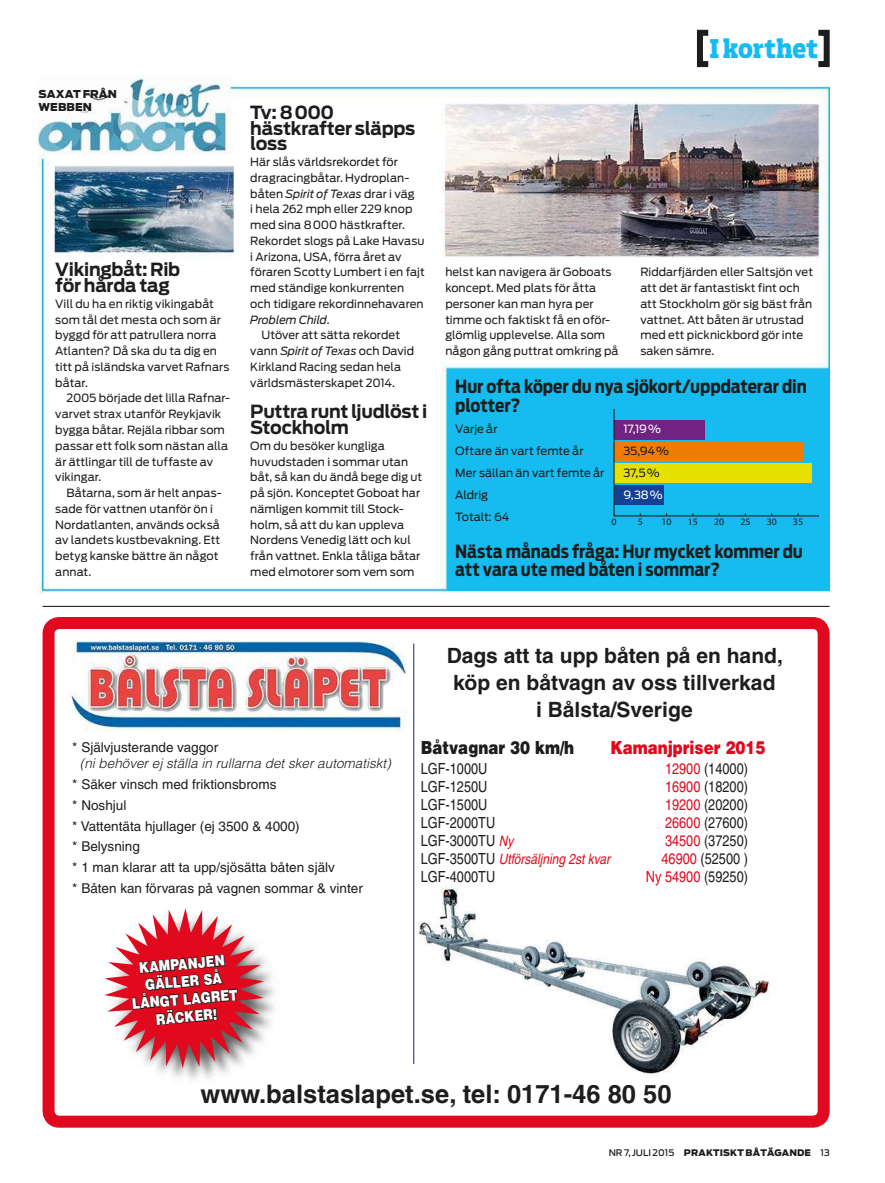
<style>
.page{position:relative;width:885px;height:1183px;background:#fff}
.page>*{position:absolute;margin:0;border:0;box-sizing:border-box;transform-origin:0 0}
.t1{font:700 25.5px "Helvetica LT";color:#1d1d1b}
.t2{font:800 25.5px "Boomer Serif Cond";color:#16bbef}
.t3{font:700 21px/27px "Helvetica LT";color:#1d1d1b;text-align:center}
.t4{font:700 18px/18px "Antenna Cond";letter-spacing:-.005em;color:#1d1d1b}
.t5{font:700 18px/15.8px "Antenna";letter-spacing:-.015em;color:#1d1d1b}
.t6{font:900 18px "Helvetica LT";color:#e0091d;scale:.83 1}
.t7{font:900 18px "Helvetica LT";color:#1d1d1b;scale:.83 1}
.t8{font:15.3px "Helvetica LT";color:#1d1d1b;scale:.83 1}
.t9{font:15.3px "Helvetica LT";color:#e0091d;scale:.83 1}
.t10{font:900 14.7px/17.7px "Helvetica LT";color:#fff;text-align:center;scale:.83 1}
.t11{font:italic 14.4px "Helvetica LT";color:#e0091d;scale:.83 1}
.t12{font:13.5px/20.7px "Helvetica LT";color:#1d1d1b}
.t13{font:italic 300 13.5px "Helvetica LT";color:#1d1d1b}
.t14{font:11.25px/15.8px "Antenna";letter-spacing:.005em;color:#1d1d1b}
.t15{font:italic 11.25px "Antenna";letter-spacing:-.005em;color:#1d1d1b}
.t16{font:11.25px "Antenna";color:#fff}
.t17{font:900 10.8px/12.9px "Antenna";letter-spacing:.005em;color:#1d1d1b}
.t18{font:9.9px "Myriad Pro";color:#1d1d1b}
.t19{font:900 9px "Antenna";letter-spacing:.02em;color:#1d1d1b}
.s1{font-style:italic}
.s2{font-style:normal}
.s3{color:#e0091d}
.s4{font-style:italic;font-size:14.4px;color:#e0091d}
.s5{font-style:normal;font-size:15.3px;color:#1d1d1b}
.s6{color:#1d1d1b}
.s7{font-weight:500}
</style>
<div class="page">
<img style="left:37px;top:75px;width:792px;height:1039px">
<div style="left:696px;top:30px;width:15px;height:37px;border:6px solid #1d1d1b"></div>
<div style="left:815px;top:30px;width:14px;height:37px;border:6px solid #1d1d1b"></div>
<div style="left:446px;top:370px;width:383px;height:220px;background:#16bbef"></div>
<hr style="left:614px;top:515px;width:204px;height:1px;background:#1d1d1b">
<div style="left:614px;top:484px;width:49px;height:20px;background:#154194"></div>
<div style="left:614px;top:463px;width:197px;height:19px;background:#e6e000"></div>
<div style="left:614px;top:442px;width:188px;height:19px;background:#ef7d00"></div>
<div style="left:614px;top:420px;width:90px;height:20px;background:#702383"></div>
<hr style="left:613px;top:409px;width:1px;height:107px;background:#1d1d1b">
<hr style="left:43px;top:605px;width:786px;height:1px;background:#1d1d1b">
<div style="left:43px;top:617px;width:786px;height:510px;border:12px solid #e0091d;border-radius:11px"></div>
<svg style="left:104px;top:907px;width:160px;height:160px"></svg>
<hr style="left:413px;top:643px;width:1px;height:420px;background:#283482">
<p class="t17" style="left:39px;top:88px;width:80px">SAXAT FRÅN<br>WEBBEN</p>
<h3 class="t5" style="left:55px;top:263px;width:126px">Vikingbåt: Rib för hårda tag</h3>
<p class="t14" style="left:55px;top:296px;width:176px">Vill du ha en riktig vikingabåt som tål det mesta och som är byggd för att patrullera norra<br>Atlanten? Då ska du ta dig en titt på isländska varvet Rafnars båtar.</p>
<p class="t14" style="left:55px;top:391px;width:176px;text-indent:11px">2005 började det lilla Rafnar&shy;varvet strax utanför Reykjavik bygga båtar. Rejäla ribbar som passar ett folk som nästan alla är ättlingar till de tuffaste av vikingar.</p>
<p class="t14" style="left:55px;top:485px;width:168px;text-indent:11px">Båtarna, som är helt anpas&shy;sade för vattnen utanför ön i<br>Nordatlanten, används också av landets kustbevakning. Ett betyg kanske bättre än något annat.</p>
<h3 class="t5" style="left:250px;top:105px;width:166px">Tv: 8 000 hästkrafter släpps loss</h3>
<p class="t14" style="left:250px;top:155px;width:149px">Här slås världsrekordet för</p>
<p class="t14" style="left:250px;top:170px;width:160px">dragracingbåtar. Hydroplan-</p>
<p class="t14" style="left:250px;top:186px;width:166px">båten <span class="s1">Spirit of Texas</span> drar i väg</p>
<p class="t14" style="left:250px;top:202px;width:164px">i hela 262 mph eller 229 knop</p>
<p class="t14" style="left:250px;top:218px;width:156px">med sina 8 000 hästkrafter.</p>
<p class="t14" style="left:250px;top:233px;width:176px">Rekordet slogs på Lake Havasu</p>
<p class="t14" style="left:250px;top:249px;width:152px">i Arizona, USA, förra året av</p>
<p class="t14" style="left:250px;top:265px;width:176px">föraren Scotty Lumbert i en fajt</p>
<p class="t14" style="left:250px;top:281px;width:155px">med ständige konkurrenten</p>
<p class="t14" style="left:250px;top:296px;width:175px">och tidigare rekordinnehavaren</p>
<p class="t15" style="left:250px;top:315px;width:81px">Problem Child<span class="s2">.</span></p>
<p class="t14" style="left:261px;top:328px;width:140px">Utöver att sätta rekordet</p>
<p class="t15" style="left:250px;top:346px;width:165px"><span class="s2">vann</span> Spirit of Texas <span class="s2">och David</span></p>
<p class="t14" style="left:250px;top:359px;width:152px">Kirkland Racing sedan hela</p>
<p class="t14" style="left:250px;top:375px;width:146px">världsmästerskapet 2014.</p>
<h3 class="t5" style="left:250px;top:405px;width:178px">Puttra runt ljudlöst i<br>Stockholm</h3>
<p class="t14" style="left:250px;top:438px;width:173px">Om du besöker kungliga huvudstaden i sommar utan båt, så kan du ändå bege dig ut på sjön. Konceptet Goboat har nämligen kommit till Stock&shy;holm, så att du kan uppleva<br>Nordens Venedig lätt och kul från vattnet. Enkla tåliga båtar med elmotorer som vem som</p>
<h1 class="t2" style="left:709px;top:34px;width:110px">I korthet</h1>
<p class="t14" style="left:445px;top:265px;width:175px">helst kan navigera är Goboats koncept. Med plats för åtta personer kan man hyra per timme och faktiskt få en oför&shy;glömlig upplevelse. Alla som någon gång puttrat omkring på</p>
<p class="t14" style="left:640px;top:265px;width:174px">Riddarfjärden eller Saltsjön vet att det är fantastiskt fint och att Stockholm gör sig bäst från vattnet. Att båten är utrustad med ett picknickbord gör inte saken sämre.</p>
<h3 class="t4" style="left:455px;top:379px;width:353px">Hur ofta köper du nya sjökort/uppdaterar din plotter?</h3>
<p class="t14" style="left:455px;top:422px;width:44px">Varje år</p>
<p class="t16" style="left:623px;top:424px;width:39px">17,19 %</p>
<p class="t14" style="left:455px;top:444px;width:130px">Oftare än vart femte år</p>
<p class="t14" style="left:623px;top:444px;width:47px">35,94 %</p>
<p class="t14" style="left:455px;top:465px;width:150px">Mer sällan än vart femte år</p>
<p class="t14" style="left:623px;top:465px;width:38px">37,5 %</p>
<p class="t14" style="left:455px;top:487px;width:34px">Aldrig</p>
<p class="t16" style="left:623px;top:490px;width:41px">9,38 %</p>
<p class="t14" style="left:455px;top:509px;width:56px">Totalt: 64</p>
<h3 class="t4" style="left:455px;top:543px;width:349px">Nästa månads fråga: Hur mycket kommer du att vara ute med båten i sommar?</h3>
<p class="t18" style="left:611px;top:515px;width:7px">0</p>
<p class="t18" style="left:637px;top:515px;width:7px">5</p>
<p class="t18" style="left:661px;top:515px;width:12px">10</p>
<p class="t18" style="left:687px;top:515px;width:12px">15</p>
<p class="t18" style="left:714px;top:515px;width:12px">20</p>
<p class="t18" style="left:740px;top:515px;width:12px">25</p>
<p class="t18" style="left:766px;top:515px;width:12px">30</p>
<p class="t18" style="left:792px;top:515px;width:12px">35</p>
<h2 class="t3" style="left:446px;top:644px;width:337px">Dags att ta upp båten på en hand, köp en båtvagn av oss tillverkad<br>i Bålsta/Sverige</h2>
<p class="t12" style="left:72px;top:738px;width:147px">* Självjusterande vaggor</p>
<p class="t13" style="left:80px;top:755px;width:312px">(ni behöver ej ställa in rullarna det sker automatiskt)</p>
<p class="t12" style="left:72px;top:775px;width:292px">* Säker vinsch med friktionsbroms<br>* Noshjul<br>* Vattentäta hjullager (ej 3500 &amp; 4000)<br>* Belysning<br>* 1 man klarar att ta upp/sjösätta båten själv<br>* Båten kan förvaras på vagnen sommar &amp; vinter</p>
<h3 class="t10" style="left:128px;top:959px;width:129px;rotate:-5deg">Kampanjen gäller så långt lagret räcKer!</h3>
<h3 class="t7" style="left:421px;top:736px;width:186px">Båtvagnar 30 km/h</h3>
<h3 class="t6" style="left:610px;top:736px;width:188px">Kamanjpriser 2015</h3>
<h3 class="t8" style="left:421px;top:762px;width:82px">LGF-1000U</h3>
<h3 class="t8" style="left:665px;top:762px;width:101px"><span class="s3">12900</span> (14000)</h3>
<h3 class="t8" style="left:421px;top:780px;width:82px">LGF-1250U</h3>
<h3 class="t8" style="left:665px;top:780px;width:101px"><span class="s3">16900</span> (18200)</h3>
<h3 class="t8" style="left:421px;top:798px;width:82px">LGF-1500U</h3>
<h3 class="t8" style="left:665px;top:798px;width:101px"><span class="s3">19200</span> (20200)</h3>
<h3 class="t8" style="left:421px;top:816px;width:91px">LGF-2000TU</h3>
<h3 class="t8" style="left:665px;top:816px;width:101px"><span class="s3">26600</span> (27600)</h3>
<h3 class="t8" style="left:421px;top:834px;width:113px">LGF-3000TU <span class="s4">Ny</span></h3>
<h3 class="t8" style="left:665px;top:834px;width:101px"><span class="s3">34500</span> (37250)</h3>
<p class="t11" style="left:421px;top:853px;width:230px"><span class="s5">LGF-3500TU</span> Utförsäljning 2st kvar</p>
<h3 class="t8" style="left:661px;top:852px;width:106px"><span class="s3">46900</span> (52500 )</h3>
<h3 class="t8" style="left:421px;top:870px;width:91px">LGF-4000TU</h3>
<h3 class="t9" style="left:645px;top:870px;width:124px">Ny 54900 <span class="s6">(59250)</span></h3>
<h1 class="t1" style="left:201px;top:1084px;width:472px">www.balstaslapet.se, tel: 0171-46 80 50</h1>
<p class="t19" style="left:608px;top:1147px;width:222px"><span class="s7">NR 7, JULI 2015</span> PRAKTISKT BÅTÄGANDE <span class="s7">13</span></p>
</div>
